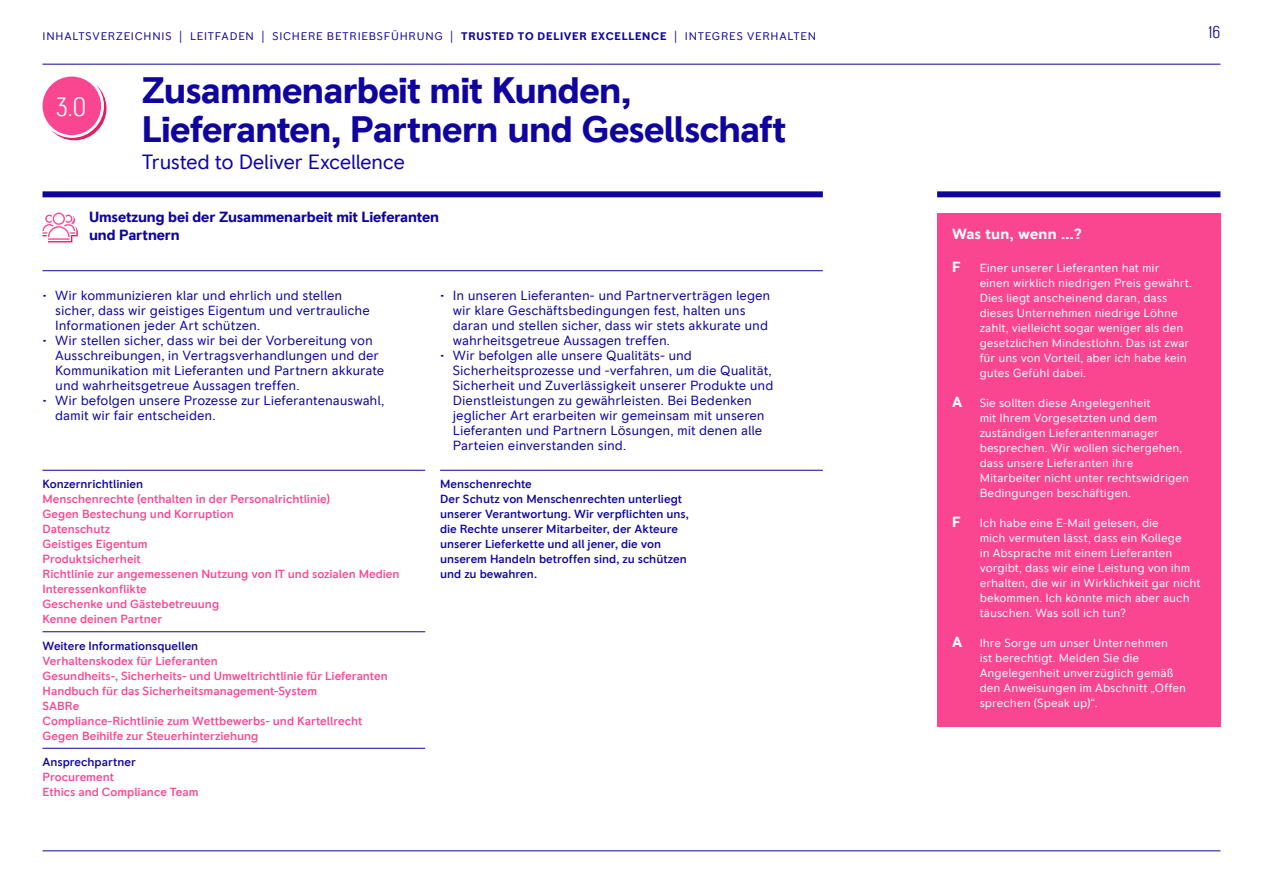
<style>
.page{position:relative;width:1263px;height:893px;background:#fff}
.page>*{position:absolute;margin:0;border:0;box-sizing:border-box;transform-origin:0 0}
.t1{font:700 37.5px/39px "RR Pioneer";letter-spacing:-.02em;color:#0f059e}
.t2{font:300 condensed 27px "RR Pioneer";color:#fff}
.t3{font:21px "RR Pioneer";letter-spacing:-.03em;color:#0f059e}
.t4{font:300 condensed 17.4px "RR Pioneer";color:#0f059e}
.t5{font:700 15px/18px "RR Pioneer";letter-spacing:-.01em;color:#0f059e}
.t6{font:700 15px "RR Pioneer";letter-spacing:.02em;color:#fff}
.t7{font:13.5px/15px "RR Pioneer";letter-spacing:-.005em;color:#0f059e}
.t8{font:12px/15px "RR Pioneer";color:#fff}
.t9{font:500 12px/15px "RR Pioneer";letter-spacing:-.005em;color:#fa4591}
.t10{font:500 12px/15px "RR Pioneer";color:#0f059e}
.t11{font:11.25px "RR Pioneer";letter-spacing:.07em;color:#0f059e}
.t12{font:700 11.25px "RR Pioneer";letter-spacing:.065em;color:#0f059e}
.s1{font-weight:300;font-stretch:condensed;font-size:13.5px}
.s2{font-weight:700;font-size:15px}
</style>
<div class="page">
<hr style="left:43px;top:64px;width:1177px;height:1px;background:#0f059e">
<hr style="left:43px;top:850px;width:1177px;height:1px;background:#0f059e">
<div style="left:43px;top:77px;width:58px;height:58px;background:#fa4591;border-radius:50%"></div>
<svg style="left:51px;top:84px;width:55px;height:56px"></svg>
<div style="left:937px;top:213px;width:283px;height:513px;background:#fa4591"></div>
<div style="left:43px;top:191px;width:780px;height:6px;background:#0f059e"></div>
<hr style="left:43px;top:270px;width:780px;height:1px;background:#0f059e">
<div style="left:937px;top:191px;width:283px;height:6px;background:#0f059e"></div>
<hr style="left:440px;top:470px;width:383px;height:1px;background:#0f059e">
<hr style="left:43px;top:748px;width:382px;height:1px;background:#0f059e">
<hr style="left:43px;top:631px;width:382px;height:1px;background:#0f059e">
<hr style="left:43px;top:470px;width:382px;height:1px;background:#0f059e">
<svg style="left:43px;top:213px;width:35px;height:29px"></svg>
<p class="t11" style="left:43px;top:30px;width:141px">INHALTSVERZEICHNIS <span class="s1">|</span></p>
<p class="t12" style="left:190px;top:29px;width:76px">LEITFADEN <span class="s1">|</span></p>
<p class="t11" style="left:272px;top:30px;width:182px">SICHERE BETRIEBSFÜHRUNG <span class="s1">|</span></p>
<p class="t12" style="left:461px;top:29px;width:218px">TRUSTED TO DELIVER EXCELLENCE <span class="s1">|</span></p>
<p class="t11" style="left:686px;top:30px;width:133px">INTEGRES VERHALTEN</p>
<p class="t4" style="left:1208px;top:22px;width:14px">16</p>
<h2 class="t2" style="left:56px;top:92px;width:31px">3.0</h2>
<h1 class="t1" style="left:142px;top:71px;width:646px">Zusammenarbeit mit Kunden,<br>Lieferanten, Partnern und Gesellschaft</h1>
<h3 class="t3" style="left:142px;top:149px;width:265px">Trusted to Deliver Excellence</h3>
<p class="t5" style="left:89px;top:209px;width:352px">Umsetzung bei der Zusammenarbeit mit Lieferanten und Partnern</p>
<p class="t7" style="left:55px;top:288px;width:316px;text-indent:-13px">• Wir kommunizieren klar und ehrlich und stellen sicher, dass wir geistiges Eigentum und vertrauliche<br>Informationen jeder Art schützen.</p>
<p class="t7" style="left:55px;top:333px;width:331px;text-indent:-13px">• Wir stellen sicher, dass wir bei der Vorbereitung von Ausschreibungen, in Vertragsverhandlungen und der Kommunikation mit Lieferanten und Partnern akkurate und wahrheitsgetreue Aussagen treffen.</p>
<p class="t7" style="left:55px;top:393px;width:331px;text-indent:-13px">• Wir befolgen unsere Prozesse zur Lieferantenauswahl, damit wir fair entscheiden.</p>
<p class="t10" style="left:43px;top:477px;width:102px">Konzernrichtlinien</p>
<p class="t9" style="left:43px;top:492px;width:359px">Menschenrechte (enthalten in der Personalrichtlinie)<br>Gegen Bestechung und Korruption<br>Datenschutz<br>Geistiges Eigentum<br>Produktsicherheit<br>Richtlinie zur angemessenen Nutzung von IT und sozialen Medien<br>Interessenkonflikte<br>Geschenke und Gästebetreuung<br>Kenne deinen Partner</p>
<p class="t10" style="left:43px;top:638px;width:157px">Weitere Informationsquellen</p>
<p class="t9" style="left:43px;top:653px;width:347px">Verhaltenskodex für Lieferanten<br>Gesundheits-, Sicherheits- und Umweltrichtlinie für Lieferanten Handbuch für das Sicherheitsmanagement-System<br>SABRe<br>Compliance-Richtlinie zum Wettbewerbs- und Kartellrecht Gegen Beihilfe zur Steuerhinterziehung</p>
<p class="t10" style="left:43px;top:755px;width:95px">Ansprechpartner</p>
<p class="t9" style="left:43px;top:770px;width:158px">Procurement<br>Ethics and Compliance Team</p>
<p class="t7" style="left:453px;top:288px;width:319px;text-indent:-13px">• In unseren Lieferanten- und Partnerverträgen legen wir klare Geschäftsbedingungen fest, halten uns daran und stellen sicher, dass wir stets akkurate und wahrheitsgetreue Aussagen treffen.</p>
<p class="t7" style="left:453px;top:348px;width:322px;text-indent:-13px">• Wir befolgen alle unsere Qualitäts- und Sicherheitsprozesse und -verfahren, um die Qualität, Sicherheit und Zuverlässigkeit unserer Produkte und Dienstleistungen zu gewährleisten. Bei Bedenken jeglicher Art erarbeiten wir gemeinsam mit unseren Lieferanten und Partnern Lösungen, mit denen alle Parteien einverstanden sind.</p>
<p class="t10" style="left:440px;top:477px;width:250px">Menschenrechte<br>Der Schutz von Menschenrechten unterliegt unserer Verantwortung. Wir verpflichten uns, die Rechte unserer Mitarbeiter, der Akteure unserer Lieferkette und all jener, die von unserem Handeln betroffen sind, zu schützen und zu bewahren.</p>
<p class="t6" style="left:952px;top:225px;width:131px">Was tun, wenn ...?</p>
<p class="t6" style="left:952px;top:258px;width:10px">F</p>
<p class="t8" style="left:980px;top:261px;width:214px">Einer unserer Lieferanten hat mir einen wirklich niedrigen Preis gewährt.<br>Dies liegt anscheinend daran, dass dieses Unternehmen niedrige Löhne zahlt, vielleicht sogar weniger als den gesetzlichen Mindestlohn. Das ist zwar für uns von Vorteil, aber ich habe kein gutes Gefühl dabei.</p>
<p class="t8" style="left:980px;top:396px;width:211px;text-indent:-28px"><span class="s2">A</span> Sie sollten diese Angelegenheit<br>mit Ihrem Vorgesetzten und dem zuständigen Lieferantenmanager besprechen. Wir wollen sichergehen, dass unsere Lieferanten ihre Mitarbeiter nicht unter rechtswidrigen Bedingungen beschäftigen.</p>
<p class="t6" style="left:952px;top:513px;width:10px">F</p>
<p class="t8" style="left:980px;top:516px;width:222px">Ich habe eine E-Mail gelesen, die<br>mich vermuten lässt, dass ein Kollege<br>in Absprache mit einem Lieferanten vorgibt, dass wir eine Leistung von ihm erhalten, die wir in Wirklichkeit gar nicht bekommen. Ich könnte mich aber auch täuschen. Was soll ich tun?</p>
<p class="t8" style="left:980px;top:636px;width:208px;text-indent:-28px"><span class="s2">A</span> Ihre Sorge um unser Unternehmen<br>ist berechtigt. Melden Sie die<br>Angelegenheit unverzüglich gemäß den Anweisungen im Abschnitt „Offen sprechen (Speak up)“.</p>
</div>
